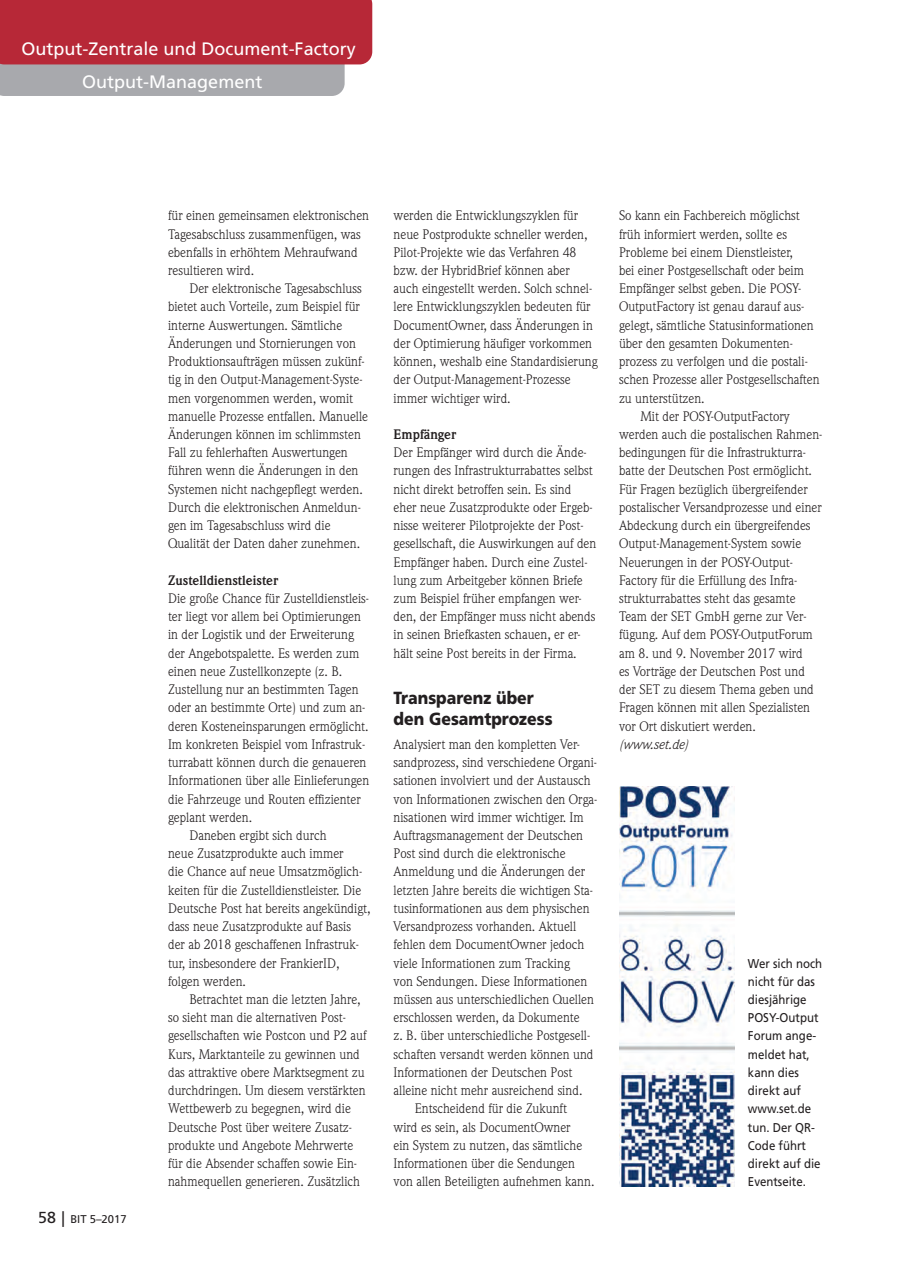
<style>
.page{position:relative;width:902px;height:1272px;background:#fff}
.page>*{position:absolute;margin:0;border:0;box-sizing:border-box;transform-origin:0 0}
.t1{font:18px "Frutiger";color:#fff}
.t2{font:900 17.55px/20.7px "Frutiger";color:#231f20;scale:.9 1}
.t3{font:13.5px/18.1px "Weidemann";color:#231f20}
.t4{font:700 13.5px "Weidemann";color:#231f20}
.t5{font:italic 13.5px "Weidemann";letter-spacing:-.005em;color:#231f20}
.t6{font:12.75px/18.1px "Frutiger";color:#231f20;scale:.9 1}
.t7{font:11.25px "Frutiger";color:#231f20}
.s1{font-size:15.9px}
.s2{font-size:15.75px}
</style>
<div class="page">
<img style="left:619px;top:786px;width:115px;height:400px">
<svg style="left:0;top:0;width:372px;height:96px;background:#b4545f"></svg>
<h1 class="t1" style="left:21px;top:42px;width:336px">Output-Zentrale und Document-Factory</h1>
<h1 class="t1" style="left:82px;top:74px;width:182px">Output-Management</h1>
<p class="t7" style="left:38px;top:1214px;width:90px"><span class="s1">58</span> <span class="s2">|</span> BIT 5–2017</p>
<p class="t3" style="left:168px;top:208px;width:202px">für einen gemeinsamen elektronischen<br>Tagesabschluss zusammenfügen, was ebenfalls in erhöhtem Mehraufwand resultieren wird.</p>
<p class="t3" style="left:168px;top:281px;width:201px;text-indent:21px">Der elektronische Tagesabschluss bietet auch Vorteile, zum Beispiel für interne Auswertungen. Sämtliche Änderungen und Stornierungen von Produktionsaufträgen müssen zukünf&shy;tig in den Output-Management-Syste&shy;men vorgenommen werden, womit manuelle Prozesse entfallen. Manuelle Änderungen können im schlimmsten Fall zu fehlerhaften Auswertungen führen wenn die Änderungen in den Systemen nicht nachgepflegt werden.<br>Durch die elektronischen Anmeldun&shy;gen im Tagesabschluss wird die Qualität der Daten daher zunehmen.</p>
<p class="t4" style="left:168px;top:575px;width:112px">Zustelldienstleister</p>
<p class="t3" style="left:168px;top:590px;width:202px">Die große Chance für Zustelldienstleis-</p>
<p class="t3" style="left:168px;top:608px;width:194px">ter liegt vor allem bei Optimierungen</p>
<p class="t3" style="left:168px;top:627px;width:187px">in der Logistik und der Erweiterung</p>
<p class="t3" style="left:168px;top:645px;width:193px">der Angebotspalette. Es werden zum</p>
<p class="t3" style="left:168px;top:663px;width:176px">einen neue Zustellkonzepte (z. B.</p>
<p class="t3" style="left:168px;top:681px;width:192px">Zustellung nur an bestimmten Tagen</p>
<p class="t3" style="left:168px;top:700px;width:199px">oder an bestimmte Orte) und zum an-</p>
<p class="t3" style="left:168px;top:718px;width:202px">deren Kosteneinsparungen ermöglicht.</p>
<p class="t3" style="left:168px;top:736px;width:198px">Im konkreten Beispiel vom Infrastruk-</p>
<p class="t3" style="left:168px;top:754px;width:200px">turrabatt können durch die genaueren</p>
<p class="t3" style="left:168px;top:772px;width:203px">Informationen über alle Einlieferungen</p>
<p class="t3" style="left:168px;top:791px;width:194px">die Fahrzeuge und Routen effizienter</p>
<p class="t3" style="left:168px;top:809px;width:86px">geplant werden.</p>
<p class="t3" style="left:189px;top:827px;width:139px">Daneben ergibt sich durch</p>
<p class="t3" style="left:168px;top:845px;width:177px">neue Zusatzprodukte auch immer</p>
<p class="t3" style="left:168px;top:863px;width:196px">die Chance auf neue Umsatzmöglich-</p>
<p class="t3" style="left:168px;top:882px;width:195px">keiten für die Zustelldienstleister. Die</p>
<p class="t3" style="left:168px;top:900px;width:204px">Deutsche Post hat bereits angekündigt,</p>
<p class="t3" style="left:168px;top:918px;width:184px">dass neue Zusatzprodukte auf Basis</p>
<p class="t3" style="left:168px;top:936px;width:192px">der ab 2018 geschaffenen Infrastruk-</p>
<p class="t3" style="left:168px;top:955px;width:173px">tur, insbesondere der FrankierID,</p>
<p class="t3" style="left:168px;top:973px;width:79px">folgen werden.</p>
<p class="t3" style="left:189px;top:991px;width:173px">Betrachtet man die letzten Jahre,</p>
<p class="t3" style="left:168px;top:1009px;width:179px">so sieht man die alternativen Post-</p>
<p class="t3" style="left:168px;top:1027px;width:200px">gesellschaften wie Postcon und P2 auf</p>
<p class="t3" style="left:168px;top:1046px;width:193px">Kurs, Marktanteile zu gewinnen und</p>
<p class="t3" style="left:168px;top:1064px;width:198px">das attraktive obere Marktsegment zu</p>
<p class="t3" style="left:168px;top:1082px;width:199px">durchdringen. Um diesem verstärkten</p>
<p class="t3" style="left:168px;top:1100px;width:184px">Wettbewerb zu begegnen, wird die</p>
<p class="t3" style="left:168px;top:1118px;width:185px">Deutsche Post über weitere Zusatz-</p>
<p class="t3" style="left:168px;top:1137px;width:187px">produkte und Angebote Mehrwerte</p>
<p class="t3" style="left:168px;top:1155px;width:190px">für die Absender schaffen sowie Ein-</p>
<p class="t3" style="left:168px;top:1173px;width:193px">nahmequellen generieren. Zusätzlich</p>
<p class="t3" style="left:393px;top:208px;width:205px">werden die Entwicklungszyklen für neue Postprodukte schneller werden, Pilot-Projekte wie das Verfahren 48 bzw. der HybridBrief können aber auch eingestellt werden. Solch schnel&shy;lere Entwicklungszyklen bedeuten für DocumentOwner, dass Änderungen in der Optimierung häufiger vorkommen können, weshalb eine Standardisierung der Output-Management-Prozesse immer wichtiger wird.</p>
<p class="t4" style="left:393px;top:429px;width:64px">Empfänger</p>
<p class="t3" style="left:393px;top:444px;width:204px">Der Empfänger wird durch die Ände&shy;rungen des Infrastrukturrabattes selbst nicht direkt betroffen sein. Es sind eher neue Zusatzprodukte oder Ergeb&shy;nisse weiterer Pilotprojekte der Post&shy;gesellschaft, die Auswirkungen auf den Empfänger haben. Durch eine Zustel&shy;lung zum Arbeitgeber können Briefe zum Beispiel früher empfangen wer&shy;den, der Empfänger muss nicht abends in seinen Briefkasten schauen, er er&shy;hält seine Post bereits in der Firma.</p>
<p class="t2" style="left:393px;top:689px;width:178px">Transparenz über den Gesamtprozess</p>
<p class="t3" style="left:393px;top:736px;width:188px">Analysiert man den kompletten Ver-</p>
<p class="t3" style="left:393px;top:754px;width:205px">sandprozess, sind verschiedene Organi-</p>
<p class="t3" style="left:393px;top:772px;width:198px">sationen involviert und der Austausch</p>
<p class="t3" style="left:393px;top:791px;width:205px">von Informationen zwischen den Orga-</p>
<p class="t3" style="left:393px;top:809px;width:192px">nisationen wird immer wichtiger. Im</p>
<p class="t3" style="left:393px;top:827px;width:191px">Auftragsmanagement der Deutschen</p>
<p class="t3" style="left:393px;top:845px;width:174px">Post sind durch die elektronische</p>
<p class="t3" style="left:393px;top:863px;width:193px">Anmeldung und die Änderungen der</p>
<p class="t3" style="left:393px;top:882px;width:201px">letzten Jahre bereits die wichtigen Sta-</p>
<p class="t3" style="left:393px;top:900px;width:197px">tusinformationen aus dem physischen</p>
<p class="t3" style="left:393px;top:918px;width:184px">Versandprozess vorhanden. Aktuell</p>
<p class="t3" style="left:393px;top:936px;width:192px">fehlen dem DocumentOwner jedoch</p>
<p class="t3" style="left:393px;top:955px;width:178px">viele Informationen zum Tracking</p>
<p class="t3" style="left:393px;top:973px;width:195px">von Sendungen. Diese Informationen</p>
<p class="t3" style="left:393px;top:991px;width:202px">müssen aus unterschiedlichen Quellen</p>
<p class="t3" style="left:393px;top:1009px;width:188px">erschlossen werden, da Dokumente</p>
<p class="t3" style="left:393px;top:1027px;width:198px">z. B. über unterschiedliche Postgesell-</p>
<p class="t3" style="left:393px;top:1046px;width:201px">schaften versandt werden können und</p>
<p class="t3" style="left:393px;top:1064px;width:180px">Informationen der Deutschen Post</p>
<p class="t3" style="left:393px;top:1082px;width:190px">alleine nicht mehr ausreichend sind.</p>
<p class="t3" style="left:415px;top:1100px;width:154px">Entscheidend für die Zukunft</p>
<p class="t3" style="left:393px;top:1118px;width:178px">wird es sein, als DocumentOwner</p>
<p class="t3" style="left:393px;top:1137px;width:190px">ein System zu nutzen, das sämtliche</p>
<p class="t3" style="left:393px;top:1155px;width:183px">Informationen über die Sendungen</p>
<p class="t3" style="left:393px;top:1173px;width:202px">von allen Beteiligten aufnehmen kann.</p>
<p class="t3" style="left:619px;top:208px;width:182px">So kann ein Fachbereich möglichst</p>
<p class="t3" style="left:619px;top:226px;width:169px">früh informiert werden, sollte es</p>
<p class="t3" style="left:619px;top:244px;width:175px">Probleme bei einem Dienstleister,</p>
<p class="t3" style="left:619px;top:262px;width:186px">bei einer Postgesellschaft oder beim</p>
<p class="t3" style="left:619px;top:281px;width:184px">Empfänger selbst geben. Die POSY-</p>
<p class="t3" style="left:619px;top:299px;width:187px">OutputFactory ist genau darauf aus-</p>
<p class="t3" style="left:619px;top:317px;width:196px">gelegt, sämtliche Statusinformationen</p>
<p class="t3" style="left:619px;top:335px;width:175px">über den gesamten Dokumenten-</p>
<p class="t3" style="left:619px;top:353px;width:190px">prozess zu verfolgen und die postali-</p>
<p class="t3" style="left:619px;top:372px;width:202px">schen Prozesse aller Postgesellschaften</p>
<p class="t3" style="left:619px;top:390px;width:87px">zu unterstützen.</p>
<p class="t3" style="left:640px;top:408px;width:151px">Mit der POSY-OutputFactory</p>
<p class="t3" style="left:619px;top:426px;width:205px">werden auch die postalischen Rahmen-</p>
<p class="t3" style="left:619px;top:444px;width:188px">bedingungen für die Infrastrukturra-</p>
<p class="t3" style="left:619px;top:463px;width:194px">batte der Deutschen Post ermöglicht.</p>
<p class="t3" style="left:619px;top:481px;width:190px">Für Fragen bezüglich übergreifender</p>
<p class="t3" style="left:619px;top:499px;width:204px">postalischer Versandprozesse und einer</p>
<p class="t3" style="left:619px;top:517px;width:193px">Abdeckung durch ein übergreifendes</p>
<p class="t3" style="left:619px;top:536px;width:184px">Output-Management-System sowie</p>
<p class="t3" style="left:619px;top:554px;width:175px">Neuerungen in der POSY-Output-</p>
<p class="t3" style="left:619px;top:572px;width:180px">Factory für die Erfüllung des Infra-</p>
<p class="t3" style="left:619px;top:590px;width:178px">strukturrabattes steht das gesamte</p>
<p class="t3" style="left:619px;top:608px;width:189px">Team der SET GmbH gerne zur Ver-</p>
<p class="t3" style="left:619px;top:627px;width:195px">fügung. Auf dem POSY-OutputForum</p>
<p class="t3" style="left:619px;top:645px;width:185px">am 8. und 9. November 2017 wird</p>
<p class="t3" style="left:619px;top:663px;width:187px">es Vorträge der Deutschen Post und</p>
<p class="t3" style="left:619px;top:681px;width:196px">der SET zu diesem Thema geben und</p>
<p class="t3" style="left:619px;top:700px;width:192px">Fragen können mit allen Spezialisten</p>
<p class="t3" style="left:619px;top:718px;width:138px">vor Ort diskutiert werden.</p>
<p class="t5" style="left:619px;top:739px;width:71px">(www.set.de)</p>
<p class="t6" style="left:747px;top:955px;width:84px">Wer sich noch nicht für das diesjährige<br>POSY-Output<br>Forum ange&shy;meldet hat, kann dies direkt auf www.set.de tun. Der QR-<br>Code führt direkt auf die<br>Eventseite.</p>
</div>
